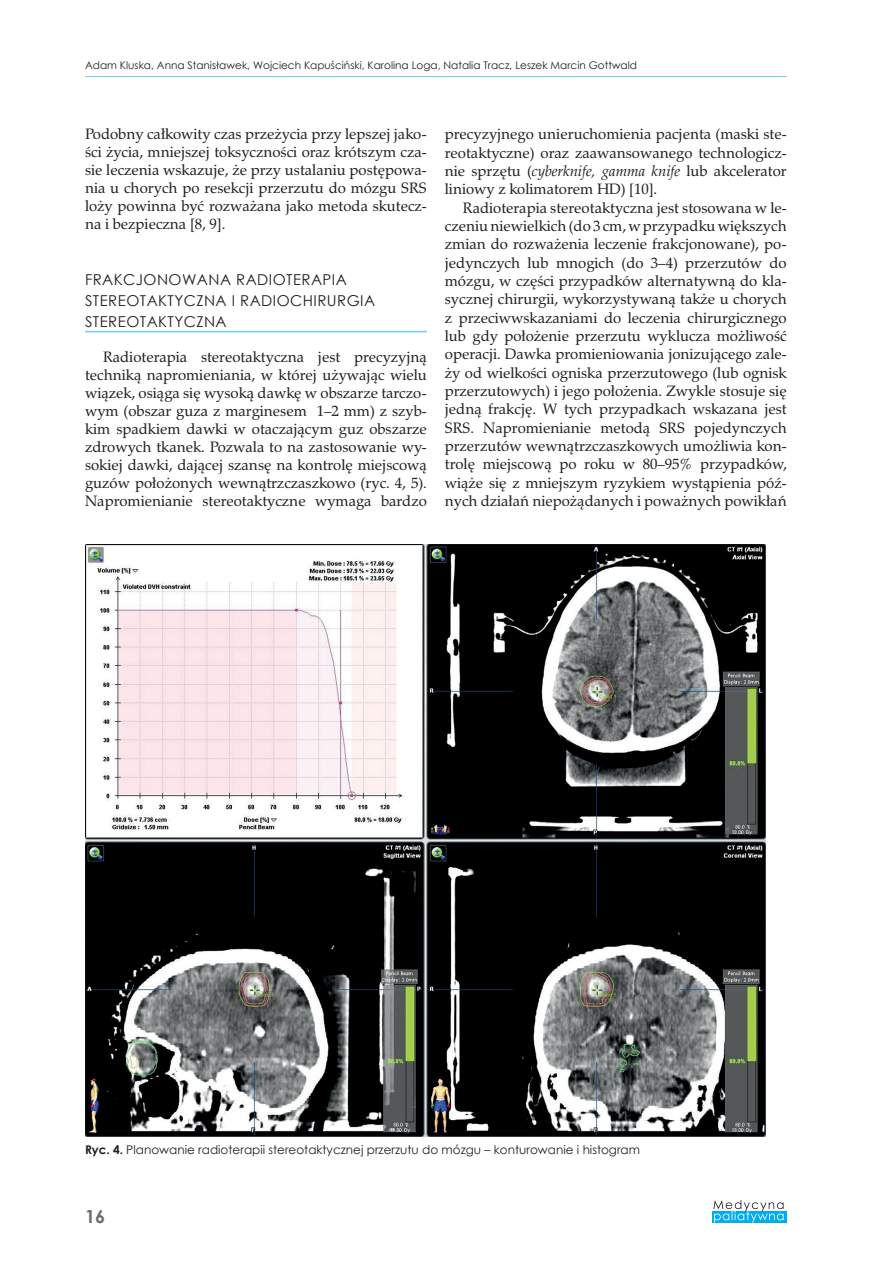
<style>
.page{position:relative;width:893px;height:1263px;background:#fff}
.page>*{position:absolute;margin:0;border:0;box-sizing:border-box;transform-origin:0 0}
.t1{font:700 18px "Century Gothic";color:#6c6d70}
.t2{font:15px/18.3px "Zapf Calligr PL";color:#231f20;text-align:justify}
.t3{font:15px/21px "Century Gothic";letter-spacing:.03em;color:#231f20}
.t4{font:12px "Century Gothic";color:#231f20}
.t5{font:10.5px "Century Gothic";color:#231f20}
.s1{font-style:italic}
.s2{font-weight:700}
</style>
<div class="page">
<hr style="left:85px;top:76px;width:702px;height:1px;background:#6bcff6">
<div style="left:712px;top:1211px;width:75px;height:11px;background:#00aeef"></div>
<svg style="left:713px;top:1200px;width:71px;height:22px"></svg>
<hr style="left:85px;top:331px;width:342px;height:1px;background:#6bcff6">
<img style="left:85px;top:544px;width:680px;height:592px">
<p class="t5" style="left:85px;top:58px;width:554px">Adam Kluska, Anna Stanisławek, Wojciech Kapuściński, Karolina Loga, Natalia Tracz, Leszek Marcin Gottwald</p>
<p class="t2" style="left:85px;top:125px;width:343px">Podobny całkowity czas przeżycia przy lepszej jako&shy;ści życia, mniejszej toksyczności oraz krótszym cza&shy;sie leczenia wskazuje, że przy ustalaniu postępowa&shy;nia u chorych po resekcji przerzutu do mózgu SRS loży powinna być rozważana jako metoda skutecz&shy;na i bezpieczna [8, 9].</p>
<p class="t3" style="left:85px;top:268px;width:292px">FRAKCJONOWANA RADIOTERAPIA<br>STEREOTAKTYCZNA I RADIOCHIRURGIA<br>STEREOTAKTYCZNA</p>
<p class="t2" style="left:85px;top:348px;width:343px;text-indent:18px">Radioterapia stereotaktyczna jest precyzyjną techniką napromieniania, w której używając wielu wiązek, osiąga się wysoką dawkę w obszarze tarczo&shy;wym (obszar guza z marginesem 1–2 mm) z szyb&shy;kim spadkiem dawki w otaczającym guz obszarze zdrowych tkanek. Pozwala to na zastosowanie wy&shy;sokiej dawki, dającej szansę na kontrolę miejscową guzów położonych wewnątrzczaszkowo (ryc. 4, 5).<br>Napromienianie stereotaktyczne wymaga bardzo</p>
<p class="t2" style="left:445px;top:125px;width:343px">precyzyjnego unieruchomienia pacjenta (maski ste&shy;reotaktyczne) oraz zaawansowanego technologicz&shy;nie sprzętu (<span class="s1">cyberknife, gamma knife</span> lub akcelerator liniowy z kolimatorem HD) [10].</p>
<p class="t2" style="left:445px;top:198px;width:343px;text-indent:18px">Radioterapia stereotaktyczna jest stosowana w le&shy;czeniu niewielkich (do 3 cm, w przypadku większych zmian do rozważenia leczenie frakcjonowane), po&shy;jedynczych lub mnogich (do 3–4) przerzutów do mózgu, w części przypadków alternatywną do kla&shy;sycznej chirurgii, wykorzystywaną także u chorych z przeciwwskazaniami do leczenia chirurgicznego lub gdy położenie przerzutu wyklucza możliwość operacji. Dawka promieniowania jonizującego zale&shy;ży od wielkości ogniska przerzutowego (lub ognisk przerzutowych) i jego położenia. Zwykle stosuje się jedną frakcję. W tych przypadkach wskazana jest SRS. Napromienianie metodą SRS pojedynczych przerzutów wewnątrzczaszkowych umożliwia kon&shy;trolę miejscową po roku w 80–95% przypadków, wiąże się z mniejszym ryzykiem wystąpienia póź&shy;nych działań niepożądanych i poważnych powikłań</p>
<p class="t4" style="left:85px;top:1141px;width:557px"><span class="s2">Ryc. 4.</span> Planowanie radioterapii stereotaktycznej przerzutu do mózgu – konturowanie i histogram</p>
<p class="t1" style="left:85px;top:1202px;width:22px">16</p>
</div>
